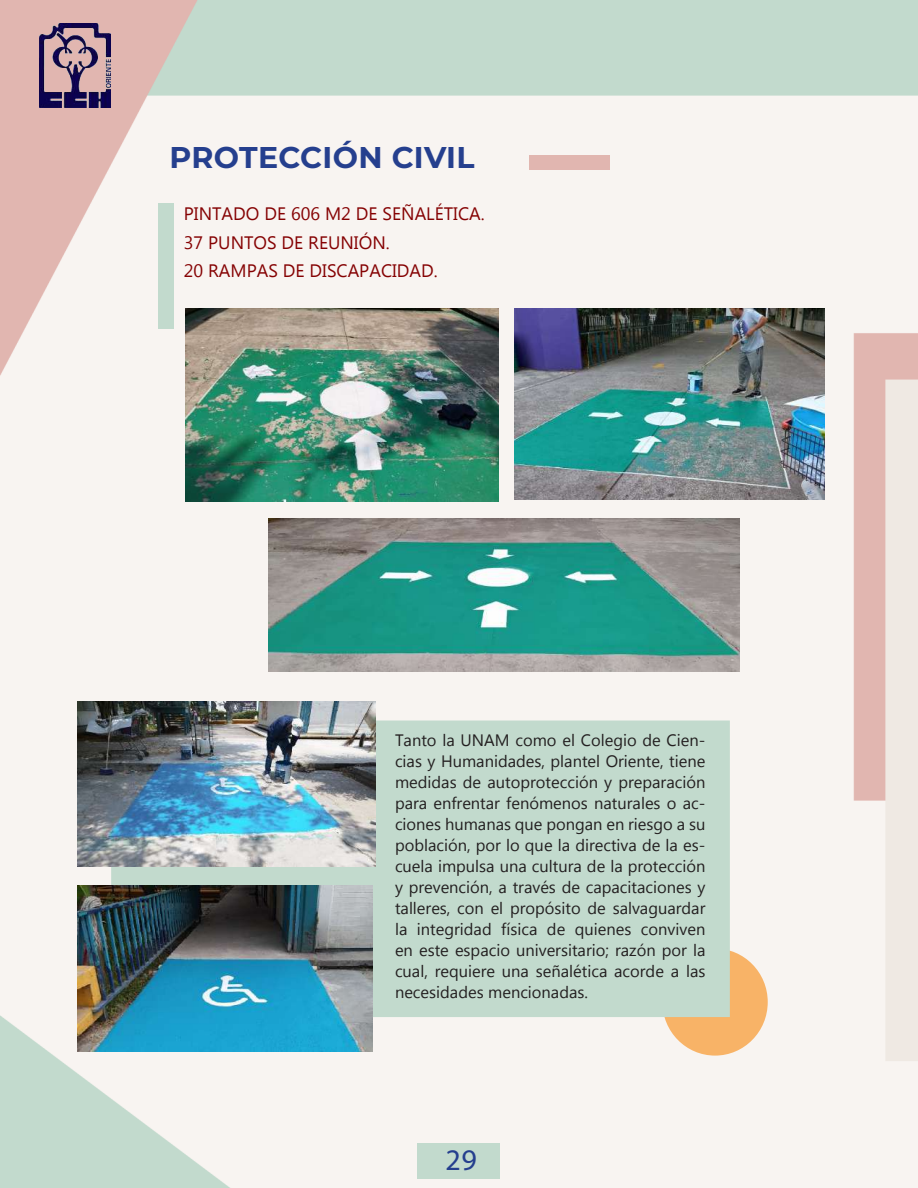
<style>
.page{position:relative;width:918px;height:1188px;background:#fff}
.page>*{position:absolute;margin:0;border:0;box-sizing:border-box;transform-origin:0 0}
.t1{font:100 30px "Montserrat";letter-spacing:.01em;color:#253f8e}
.t2{font:30px "Myriad Pro";color:#253f8e}
.t3{font:18px/28.5px "Microsoft New Tai Lue";color:#850203}
.t4{font:16.5px/21px "Microsoft Tai Le";color:#231f20;text-align:justify}
</style>
<div class="page">
<img style="left:0;top:0;width:918px;height:1188px">
<div style="left:418px;top:1143px;width:82px;height:36px;background:#c2dacd"></div>
<svg style="left:0;top:0;width:169px;height:373px;fill:#e1b6b0"></svg>
<div style="left:662px;top:949px;width:106px;height:107px;background:#f8b367;border-radius:50%"></div>
<div style="left:529px;top:155px;width:80px;height:14px;background:#e1b6b0"></div>
<div style="left:158px;top:203px;width:16px;height:126px;background:#c2dacd"></div>
<img style="left:185px;top:309px;width:314px;height:192px">
<img style="left:514px;top:309px;width:311px;height:190px">
<img style="left:269px;top:519px;width:470px;height:153px">
<div style="left:111px;top:721px;width:619px;height:296px;background:#c2dacd"></div>
<img style="left:78px;top:886px;width:295px;height:165px">
<img style="left:78px;top:701px;width:297px;height:166px">
<img style="left:39px;top:24px;width:72px;height:84px">
<h1 class="t1" style="left:170px;top:137px;width:306px">PROTECCIÓN CIVIL</h1>
<p class="t3" style="left:184px;top:201px;width:302px">PINTADO DE 606 M2 DE SEÑALÉTICA.<br>37 PUNTOS DE REUNIÓN.<br>20 RAMPAS DE DISCAPACIDAD.</p>
<p class="t4" style="left:395px;top:731px;width:312px">Tanto la UNAM como el Colegio de Cien&shy;cias y Humanidades, plantel Oriente, tiene medidas de autoprotección y preparación para enfrentar fenómenos naturales o ac&shy;ciones humanas que pongan en riesgo a su población, por lo que la directiva de la es&shy;cuela impulsa una cultura de la protección y prevención, a través de capacitaciones y talleres, con el propósito de salvaguardar la integridad física de quienes conviven en este espacio universitario; razón por la cual, requiere una señalética acorde a las necesidades mencionadas.</p>
<h1 class="t2" style="left:445px;top:1142px;width:33px">29</h1>
</div>
